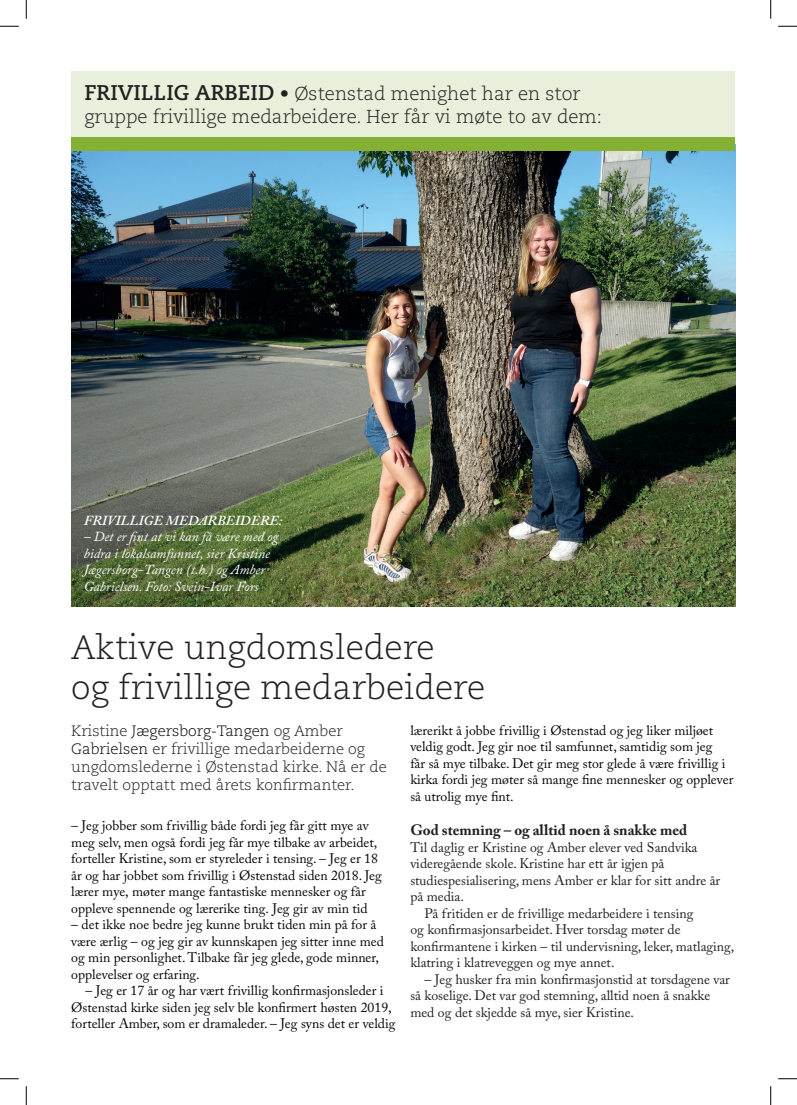
<style>
.page{position:relative;width:797px;height:1105px;background:#fff}
.page>*{position:absolute;margin:0;border:0;box-sizing:border-box;transform-origin:0 0}
.t1{font:300 33.75px/40.5px "Caecilia";color:#231f20}
.t2{font:300 18.75px/22.5px "Caecilia";color:#231f20}
.t3{font:300 15px/18px "Caecilia";color:#231f20}
.t4{font:700 15px "Adobe Caslon Pro";color:#231f20}
.t5{font:13.75px/16.5px "Adobe Caslon Pro";color:#040503}
.t6{font:13.75px/16.5px "Adobe Caslon Pro";color:#231f20}
.t7{font:italic 13.75px/16.5px "Adobe Caslon Pro";color:#fff}
.t8{font:italic 600 13.75px "Adobe Caslon Pro";color:#fff}
.s1{font-weight:700;font-size:21.25px}
.s2{color:#040503}
</style>
<div class="page">
<img style="left:71px;top:151px;width:664px;height:456px">
<div style="left:71px;top:71px;width:664px;height:67px;background:#e8f0db"></div>
<div style="left:71px;top:138px;width:664px;height:13px;background:#84b134"></div>
<svg style="left:0;top:25px;width:19px;height:2px"></svg>
<svg style="left:778px;top:25px;width:19px;height:2px"></svg>
<svg style="left:0;top:1078px;width:19px;height:1px"></svg>
<svg style="left:778px;top:1078px;width:19px;height:1px"></svg>
<svg style="left:25px;top:0;width:2px;height:19px"></svg>
<svg style="left:25px;top:1086px;width:2px;height:19px"></svg>
<svg style="left:770px;top:0;width:1px;height:19px"></svg>
<svg style="left:770px;top:1086px;width:1px;height:19px"></svg>
<h2 class="t2" style="left:84px;top:83px;width:519px"><span class="s1">FRIVILLIG ARBEID</span> • Østenstad menighet har en stor gruppe frivillige medarbeidere. Her får vi møte to av dem:</h2>
<p class="t8" style="left:84px;top:512px;width:200px">FRIVILLIGE MEDARBEIDERE:</p>
<p class="t7" style="left:84px;top:528px;width:196px">– Det er fint at vi kan få være med og bidra i lokalsamfunnet, sier Kristine Jægersborg-Tangen (t.h.) og Amber Gabrielsen. Foto: Svein-Ivar Fors</p>
<h1 class="t1" style="left:71px;top:627px;width:415px">Aktive ungdomsledere<br>og frivillige medarbeidere</h1>
<p class="t5" style="left:410px;top:722px;width:324px">lærerikt å jobbe frivillig i Østenstad og jeg liker miljøet veldig godt. Jeg gir noe til samfunnet, samtidig som jeg<br>får så mye tilbake. Det gir meg stor glede å være frivillig i kirka fordi jeg møter så mange fine mennesker og opplever så utrolig mye fint.</p>
<p class="t4" style="left:410px;top:821px;width:278px">God stemning – og alltid noen å snakke med</p>
<p class="t6" style="left:410px;top:839px;width:288px">Til daglig er Kristine og Amber elever ved Sandvika</p>
<p class="t6" style="left:410px;top:855px;width:255px">videregående skole. Kristine har ett år igjen på</p>
<p class="t6" style="left:410px;top:872px;width:311px">studiespesialisering, mens Amber er klar for sitt andre år</p>
<p class="t6" style="left:410px;top:888px;width:55px">på media.</p>
<p class="t6" style="left:424px;top:905px;width:270px">På fritiden er de frivillige medarbeidere i tensing</p>
<p class="t6" style="left:410px;top:921px;width:272px">og konfirmasjonsarbeidet. Hver torsdag møter de</p>
<p class="t6" style="left:410px;top:938px;width:325px">konfirmantene i kirken – til undervisning, leker, matlaging,</p>
<p class="t6" style="left:410px;top:954px;width:206px">klatring i klatreveggen og mye annet.</p>
<p class="t6" style="left:410px;top:971px;width:321px;text-indent:14px">– Jeg husker fra min konfirmasjonstid at torsdagene var så koselige. Det var god stemning, alltid noen å snakke med og det skjedde så mye, sier Kristine.</p>
<p class="t3" style="left:71px;top:722px;width:317px">Kristine <span class="s2">Jægersborg-Tangen</span> og Amber <span class="s2">Gabrielsen</span> er frivillige medarbeiderne og ungdomslederne i Østenstad kirke. Nå er de travelt opptatt med årets konfirmanter.</p>
<p class="t5" style="left:71px;top:817px;width:312px">– Jeg jobber som frivillig både fordi jeg får gitt mye av meg selv, men også fordi jeg får mye tilbake av arbeidet, forteller Kristine, som er styreleder i tensing. – Jeg er 18 år og har jobbet som frivillig i Østenstad siden 2018. Jeg lærer mye, møter mange fantastiske mennesker og får oppleve spennende og lærerike ting. Jeg gir av min tid</p>
<p class="t5" style="left:71px;top:916px;width:314px">– det ikke noe bedre jeg kunne brukt tiden min på for å være ærlig – og jeg gir av kunnskapen jeg sitter inne med og min personlighet. Tilbake får jeg glede, gode minner, opplevelser og erfaring.</p>
<p class="t5" style="left:71px;top:982px;width:326px;text-align:center">– Jeg er 17 år og har vært frivillig konfirmasjonsleder i<br>Østenstad kirke siden jeg selv ble konfirmert høsten 2019, forteller Amber, som er dramaleder. – Jeg syns det er veldig</p>
</div>
